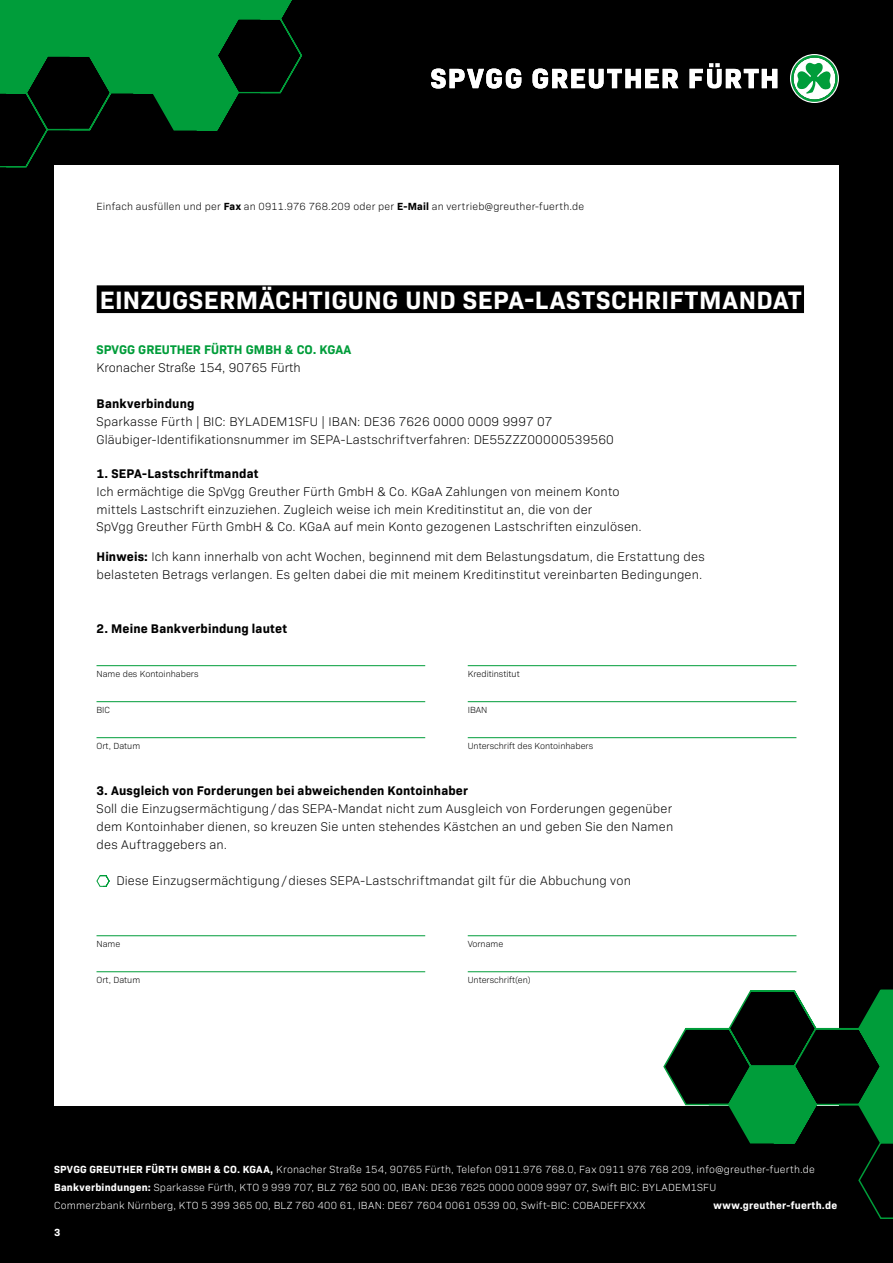
<style>
.page{position:relative;width:893px;height:1263px;background:#000}
.page>*{position:absolute;margin:0;border:0;box-sizing:border-box;transform-origin:0 0}
.t1{font:700 25.5px "Bio Sans";letter-spacing:.02em;color:#fff}
.t2{font:300 12.75px/18px "Bio Sans";letter-spacing:.015em;color:#000}
.t3{font:700 12.75px "Bio Sans";letter-spacing:.015em;color:#000}
.t4{font:700 12.75px "Bio Sans";color:#009d3a}
.t5{font:300 10.5px/18px "Bio Sans";letter-spacing:.025em;color:#fff}
.t6{font:300 10.5px "Bio Sans";letter-spacing:.02em;color:#000}
.t7{font:700 10.5px "Bio Sans";letter-spacing:.025em;color:#fff}
.t8{font:300 9px "Bio Sans";color:#000}
.s1{font-weight:700}
</style>
<div class="page">
<div style="left:54px;top:232px;width:785px;height:873px;background:#fff"></div>
<div style="left:54px;top:166px;width:785px;height:104px;background:#fff"></div>
<svg style="left:0;top:0;width:303px;height:168px"></svg>
<svg style="left:662px;top:989px;width:231px;height:230px"></svg>
<svg style="left:791px;top:55px;width:47px;height:47px"></svg>
<div style="left:790px;top:54px;width:49px;height:49px;border:1px solid #fff;border-radius:50%"></div>
<svg style="left:431px;top:68px;width:90px;height:21px"></svg>
<svg style="left:533px;top:68px;width:145px;height:21px"></svg>
<svg style="left:690px;top:63px;width:87px;height:26px"></svg>
<svg style="left:96px;top:875px;width:14px;height:12px"></svg>
<hr style="left:97px;top:665px;width:328px;height:1px;background:#009d3a">
<hr style="left:97px;top:935px;width:328px;height:1px;background:#009d3a">
<hr style="left:468px;top:665px;width:328px;height:1px;background:#009d3a">
<hr style="left:468px;top:935px;width:328px;height:1px;background:#009d3a">
<hr style="left:97px;top:701px;width:328px;height:1px;background:#009d3a">
<hr style="left:97px;top:971px;width:328px;height:1px;background:#009d3a">
<hr style="left:468px;top:701px;width:328px;height:1px;background:#009d3a">
<hr style="left:468px;top:971px;width:328px;height:1px;background:#009d3a">
<hr style="left:97px;top:737px;width:328px;height:1px;background:#009d3a">
<hr style="left:468px;top:737px;width:328px;height:1px;background:#009d3a">
<div style="left:97px;top:285px;width:707px;height:28px;background:#000"></div>
<p class="t6" style="left:97px;top:199px;width:489px">Einfach ausfüllen und per <span class="s1">Fax</span> an 0911.976 768.209 oder per <span class="s1">E-Mail</span> an vertrieb@greuther-fuerth.de</p>
<h1 class="t1" style="left:100px;top:280px;width:703px">EINZUGSERMÄCHTIGUNG UND SEPA-LASTSCHRIFTMANDAT</h1>
<p class="t4" style="left:97px;top:340px;width:256px">SPVGG GREUTHER FÜRTH GMBH &amp; CO. KGAA</p>
<p class="t2" style="left:97px;top:357px;width:206px">Kronacher Straße 154, 90765 Fürth</p>
<p class="t3" style="left:97px;top:394px;width:99px">Bankverbindung</p>
<p class="t2" style="left:97px;top:412px;width:519px">Sparkasse Fürth | BIC: BYLADEM1SFU | IBAN: DE36 7626 0000 0009 9997 07<br>Gläubiger-Identifikationsnummer im SEPA-Lastschriftverfahren: DE55ZZZ00000539560</p>
<p class="t3" style="left:97px;top:464px;width:163px">1. SEPA-Lastschriftmandat</p>
<p class="t2" style="left:97px;top:482px;width:547px;line-height:17.5px">Ich ermächtige die SpVgg Greuther Fürth GmbH &amp; Co. KGaA Zahlungen von meinem Konto mittels Lastschrift einzuziehen. Zugleich weise ich mein Kreditinstitut an, die von der<br>SpVgg Greuther Fürth GmbH &amp; Co. KGaA auf mein Konto gezogenen Lastschriften einzulösen.</p>
<p class="t2" style="left:97px;top:546px;width:610px"><span class="s1">Hinweis:</span> Ich kann innerhalb von acht Wochen, beginnend mit dem Belastungsdatum, die Erstattung des belasteten Betrags verlangen. Es gelten dabei die mit meinem Kreditinstitut vereinbarten Bedingungen.</p>
<p class="t3" style="left:97px;top:619px;width:192px">2. Meine Bankverbindung lautet</p>
<p class="t8" style="left:97px;top:667px;width:104px">Name des Kontoinhabers</p>
<p class="t8" style="left:97px;top:703px;width:15px">BIC</p>
<p class="t8" style="left:468px;top:667px;width:53px">Kreditinstitut</p>
<p class="t8" style="left:468px;top:703px;width:21px">IBAN</p>
<p class="t8" style="left:97px;top:739px;width:45px">Ort, Datum</p>
<p class="t8" style="left:468px;top:739px;width:127px">Unterschrift des Kontoinhabers</p>
<p class="t3" style="left:97px;top:781px;width:373px">3. Ausgleich von Forderungen bei abweichenden Kontoinhaber</p>
<p class="t2" style="left:97px;top:798px;width:578px;text-align:justify">Soll die Einzugsermächtigung/das SEPA-Mandat nicht zum Ausgleich von Forderungen gegenüber dem Kontoinhaber dienen, so kreuzen Sie unten stehendes Kästchen an und geben Sie den Namen des Auftraggebers an.</p>
<p class="t2" style="left:116px;top:870px;width:516px">Diese Einzugsermächtigung/dieses SEPA-Lastschriftmandat gilt für die Abbuchung von</p>
<p class="t8" style="left:97px;top:937px;width:25px">Name</p>
<p class="t8" style="left:97px;top:973px;width:45px">Ort, Datum</p>
<p class="t8" style="left:468px;top:937px;width:37px">Vorname</p>
<p class="t8" style="left:468px;top:973px;width:65px">Unterschrift(en)</p>
<p class="t5" style="left:54px;top:1159px;width:762px"><span class="s1">SPVGG GREUTHER FÜRTH GMBH &amp; CO. KGAA,</span> Kronacher Straße 154, 90765 Fürth, Telefon 0911.976 768.0, Fax 0911 976 768 209, info@greuther-fuerth.de<br><span class="s1">Bankverbindungen:</span> Sparkasse Fürth, KTO 9 999 707, BLZ 762 500 00, IBAN: DE36 7625 0000 0009 9997 07, Swift BIC: BYLADEM1SFU<br>Commerzbank Nürnberg, KTO 5 399 365 00, BLZ 760 400 61, IBAN: DE67 7604 0061 0539 00, Swift-BIC: COBADEFFXXX</p>
<p class="t7" style="left:713px;top:1197px;width:125px">www.greuther-fuerth.de</p>
<p class="t7" style="left:54px;top:1224px;width:8px">3</p>
</div>
